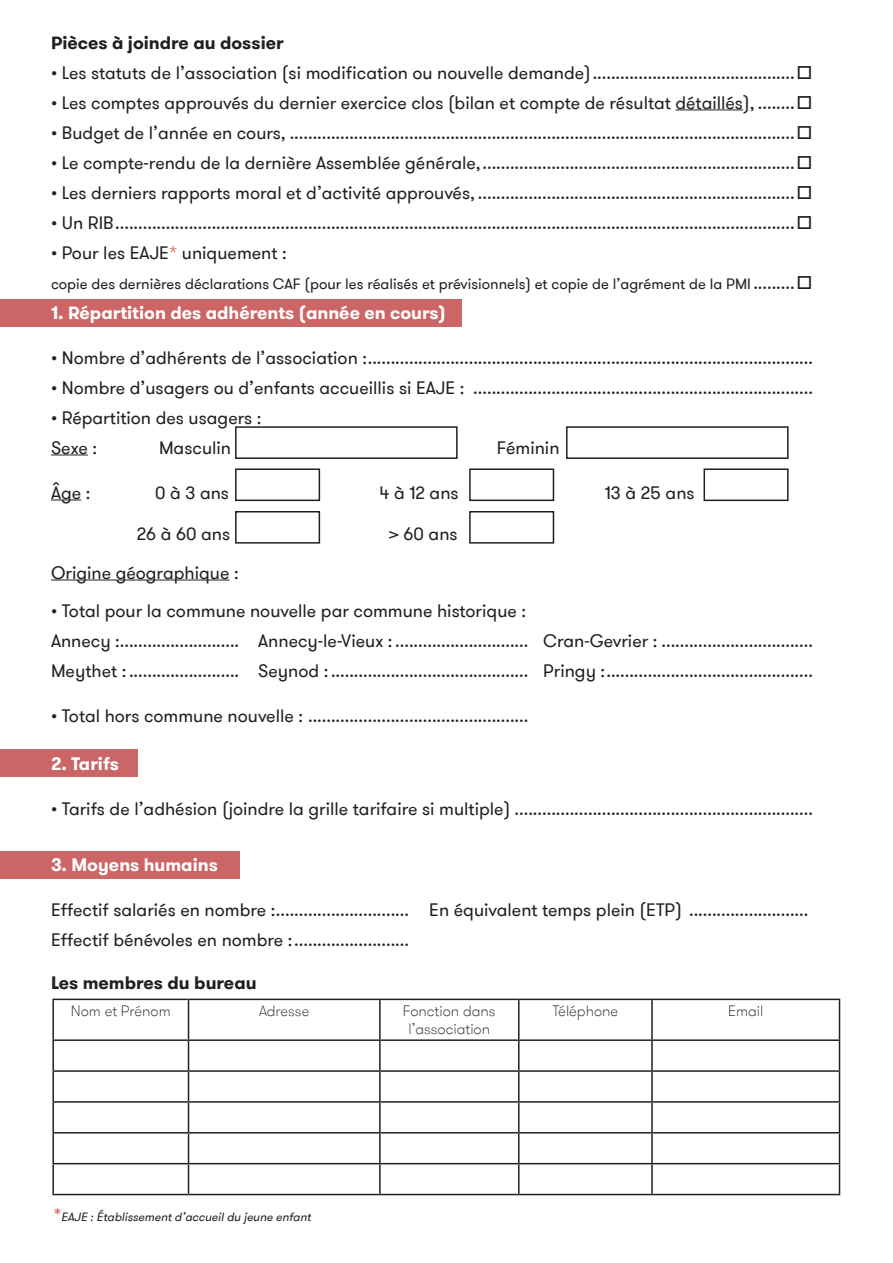
<style>
.page{position:relative;width:893px;height:1263px;background:#fff}
.page>*{position:absolute;margin:0;border:0;box-sizing:border-box;transform-origin:0 0}
.t1{font:18px "GT Walsheim Pro";color:#231f20}
.t2{font:700 18px "GT Walsheim Pro";color:#fff}
.t3{font:700 18px "GT Walsheim Pro";color:#231f20}
.t4{font:15px "GT Walsheim Pro";color:#231f20}
.t5{font:100 15px/18px "GT Walsheim Pro";color:#231f20;text-align:center}
.t6{font:italic 12px "GT Walsheim Pro";color:#231f20}
.s1{color:#cc6565}
.s2{font-size:18px}
.s3{font-family:"VAG Rounded Std";font-weight:300;font-style:normal;font-size:18px;color:#cc6565}
</style>
<div class="page">
<div style="left:0;top:851px;width:240px;height:28px;background:#cc6565"></div>
<div style="left:0;top:750px;width:138px;height:27px;background:#cc6565"></div>
<div style="left:0;top:299px;width:461px;height:27px;background:#cc6565"></div>
<hr style="left:675px;top:109px;width:68px;height:1px;background:#231f20">
<hr style="left:51px;top:454px;width:37px;height:1px;background:#231f20">
<hr style="left:51px;top:499px;width:30px;height:1px;background:#231f20">
<hr style="left:51px;top:579px;width:178px;height:1px;background:#231f20">
<div style="left:235px;top:426px;width:223px;height:33px;border:2px solid #231f20"></div>
<div style="left:235px;top:468px;width:85px;height:33px;border:2px solid #231f20"></div>
<div style="left:469px;top:468px;width:85px;height:33px;border:2px solid #231f20"></div>
<div style="left:566px;top:426px;width:223px;height:33px;border:2px solid #231f20"></div>
<div style="left:703px;top:468px;width:86px;height:33px;border:2px solid #231f20"></div>
<div style="left:235px;top:511px;width:85px;height:33px;border:2px solid #231f20"></div>
<div style="left:469px;top:511px;width:85px;height:33px;border:2px solid #231f20"></div>
<hr style="left:52px;top:999px;width:137px;height:1px;background:#231f20">
<hr style="left:52px;top:1000px;width:2px;height:39px;background:#231f20">
<hr style="left:189px;top:999px;width:191px;height:1px;background:#231f20">
<hr style="left:188px;top:1000px;width:1px;height:39px;background:#231f20">
<hr style="left:380px;top:999px;width:139px;height:1px;background:#231f20">
<hr style="left:379px;top:1000px;width:2px;height:39px;background:#231f20">
<hr style="left:519px;top:999px;width:133px;height:1px;background:#231f20">
<hr style="left:518px;top:1000px;width:1px;height:39px;background:#231f20">
<hr style="left:652px;top:999px;width:188px;height:1px;background:#231f20">
<hr style="left:651px;top:1000px;width:2px;height:39px;background:#231f20">
<hr style="left:839px;top:1000px;width:1px;height:39px;background:#231f20">
<hr style="left:52px;top:1039px;width:137px;height:2px;background:#231f20">
<hr style="left:52px;top:1041px;width:2px;height:29px;background:#231f20">
<hr style="left:189px;top:1039px;width:191px;height:2px;background:#231f20">
<hr style="left:380px;top:1039px;width:139px;height:2px;background:#231f20">
<hr style="left:379px;top:1041px;width:2px;height:29px;background:#231f20">
<hr style="left:519px;top:1039px;width:133px;height:2px;background:#231f20">
<hr style="left:652px;top:1039px;width:188px;height:2px;background:#231f20">
<hr style="left:651px;top:1041px;width:2px;height:29px;background:#231f20">
<hr style="left:52px;top:1070px;width:137px;height:2px;background:#231f20">
<hr style="left:52px;top:1072px;width:2px;height:29px;background:#231f20">
<hr style="left:189px;top:1070px;width:191px;height:2px;background:#231f20">
<hr style="left:380px;top:1070px;width:139px;height:2px;background:#231f20">
<hr style="left:379px;top:1072px;width:2px;height:29px;background:#231f20">
<hr style="left:519px;top:1070px;width:133px;height:2px;background:#231f20">
<hr style="left:652px;top:1070px;width:188px;height:2px;background:#231f20">
<hr style="left:651px;top:1072px;width:2px;height:29px;background:#231f20">
<hr style="left:52px;top:1101px;width:137px;height:2px;background:#231f20">
<hr style="left:52px;top:1103px;width:2px;height:29px;background:#231f20">
<hr style="left:189px;top:1101px;width:191px;height:2px;background:#231f20">
<svg style="left:188px;top:1041px;width:1px;height:91px"></svg>
<hr style="left:380px;top:1101px;width:139px;height:2px;background:#231f20">
<hr style="left:379px;top:1103px;width:2px;height:29px;background:#231f20">
<hr style="left:519px;top:1101px;width:133px;height:2px;background:#231f20">
<svg style="left:518px;top:1041px;width:1px;height:91px"></svg>
<hr style="left:652px;top:1101px;width:188px;height:2px;background:#231f20">
<hr style="left:651px;top:1103px;width:2px;height:29px;background:#231f20">
<svg style="left:839px;top:1041px;width:1px;height:91px"></svg>
<hr style="left:52px;top:1132px;width:137px;height:1px;background:#231f20">
<hr style="left:52px;top:1133px;width:2px;height:30px;background:#231f20">
<hr style="left:189px;top:1132px;width:191px;height:1px;background:#231f20">
<hr style="left:188px;top:1133px;width:1px;height:30px;background:#231f20">
<hr style="left:380px;top:1132px;width:139px;height:1px;background:#231f20">
<hr style="left:379px;top:1133px;width:2px;height:30px;background:#231f20">
<hr style="left:519px;top:1132px;width:133px;height:1px;background:#231f20">
<hr style="left:518px;top:1133px;width:1px;height:30px;background:#231f20">
<hr style="left:652px;top:1132px;width:188px;height:1px;background:#231f20">
<hr style="left:651px;top:1133px;width:2px;height:30px;background:#231f20">
<hr style="left:839px;top:1133px;width:1px;height:30px;background:#231f20">
<hr style="left:52px;top:1163px;width:137px;height:1px;background:#231f20">
<hr style="left:52px;top:1164px;width:2px;height:30px;background:#231f20">
<hr style="left:189px;top:1163px;width:191px;height:1px;background:#231f20">
<hr style="left:188px;top:1164px;width:1px;height:30px;background:#231f20">
<hr style="left:380px;top:1163px;width:139px;height:1px;background:#231f20">
<hr style="left:379px;top:1164px;width:2px;height:30px;background:#231f20">
<hr style="left:519px;top:1163px;width:133px;height:1px;background:#231f20">
<hr style="left:518px;top:1164px;width:1px;height:30px;background:#231f20">
<hr style="left:652px;top:1163px;width:188px;height:1px;background:#231f20">
<hr style="left:651px;top:1164px;width:2px;height:30px;background:#231f20">
<hr style="left:839px;top:1164px;width:1px;height:30px;background:#231f20">
<hr style="left:52px;top:1194px;width:137px;height:1px;background:#231f20">
<hr style="left:189px;top:1194px;width:191px;height:1px;background:#231f20">
<hr style="left:380px;top:1194px;width:139px;height:1px;background:#231f20">
<hr style="left:519px;top:1194px;width:133px;height:1px;background:#231f20">
<hr style="left:652px;top:1194px;width:188px;height:1px;background:#231f20">
<p class="t3" style="left:51px;top:31px;width:234px">Pièces à joindre au dossier</p>
<p class="t1" style="left:51px;top:61px;width:763px">• Les statuts de l’association (si modification ou nouvelle demande)............................................□</p>
<p class="t1" style="left:51px;top:91px;width:763px">• Les comptes approuvés du dernier exercice clos (bilan et compte de résultat détaillés), ........□</p>
<p class="t1" style="left:51px;top:121px;width:763px">• Budget de l’année en cours, ..............................................................................................................□</p>
<p class="t1" style="left:51px;top:151px;width:763px">• Le compte-rendu de la dernière Assemblée générale,....................................................................□</p>
<p class="t1" style="left:51px;top:181px;width:763px">• Les derniers rapports moral et d’activité approuvés, .....................................................................□</p>
<p class="t1" style="left:51px;top:211px;width:763px">• Un RIB....................................................................................................................................................□</p>
<p class="t1" style="left:51px;top:241px;width:237px">• Pour les EAJE<span class="s1">*</span> uniquement :</p>
<p class="t4" style="left:51px;top:274px;width:763px">copie des dernières déclarations CAF (pour les réalisés et prévisionnels) et copie de l’agrément de la PMI <span class="s2">.........</span>□</p>
<p class="t2" style="left:51px;top:301px;width:396px">1. Répartition des adhérents (année en cours)</p>
<p class="t1" style="left:51px;top:346px;width:763px">• Nombre d’adhérents de l’association :.................................................................................................</p>
<p class="t1" style="left:51px;top:376px;width:763px">• Nombre d’usagers ou d’enfants accueillis si EAJE : ..........................................................................</p>
<p class="t1" style="left:51px;top:406px;width:212px">• Répartition des usagers :</p>
<p class="t1" style="left:51px;top:436px;width:47px">Sexe :</p>
<p class="t1" style="left:159px;top:436px;width:74px">Masculin</p>
<p class="t1" style="left:497px;top:436px;width:64px">Féminin</p>
<p class="t1" style="left:51px;top:481px;width:41px">Âge :</p>
<p class="t1" style="left:155px;top:481px;width:75px">0 à 3 ans</p>
<p class="t1" style="left:380px;top:481px;width:81px">4 à 12 ans</p>
<p class="t1" style="left:605px;top:481px;width:91px">13 à 25 ans</p>
<p class="t1" style="left:137px;top:523px;width:95px">26 à 60 ans</p>
<p class="t1" style="left:389px;top:523px;width:70px">&gt; 60 ans</p>
<p class="t1" style="left:51px;top:561px;width:189px">Origine géographique :</p>
<p class="t1" style="left:51px;top:600px;width:477px">• Total pour la commune nouvelle par commune historique :</p>
<p class="t1" style="left:51px;top:630px;width:763px">Annecy :.......................... Annecy-le-Vieux : ............................. Cran-Gevrier : .................................</p>
<p class="t1" style="left:51px;top:660px;width:763px">Meythet : ........................ Seynod : ........................................... Pringy :.............................................</p>
<p class="t1" style="left:51px;top:705px;width:479px">• Total hors commune nouvelle : ................................................</p>
<p class="t2" style="left:51px;top:752px;width:70px">2. Tarifs</p>
<p class="t1" style="left:51px;top:798px;width:763px">• Tarifs de l’adhésion (joindre la grille tarifaire si multiple) .................................................................</p>
<p class="t2" style="left:51px;top:853px;width:168px">3. Moyens humains</p>
<p class="t1" style="left:51px;top:898px;width:759px">Effectif salariés en nombre :............................. En équivalent temps plein (ETP) ..........................</p>
<p class="t1" style="left:51px;top:928px;width:360px">Effectif bénévoles en nombre :.........................</p>
<p class="t3" style="left:51px;top:971px;width:207px">Les membres du bureau</p>
<p class="t5" style="left:71px;top:1002px;width:101px">Nom et Prénom</p>
<p class="t5" style="left:259px;top:1002px;width:52px">Adresse</p>
<p class="t5" style="left:403px;top:1002px;width:94px">Fonction dans l’association</p>
<p class="t5" style="left:552px;top:1002px;width:67px">Téléphone</p>
<p class="t5" style="left:728px;top:1002px;width:37px">Email</p>
<p class="t6" style="left:54px;top:1209px;width:261px"><span class="s3">*</span> EAJE :Établissementd’accueildu jeune enfant</p>
</div>
